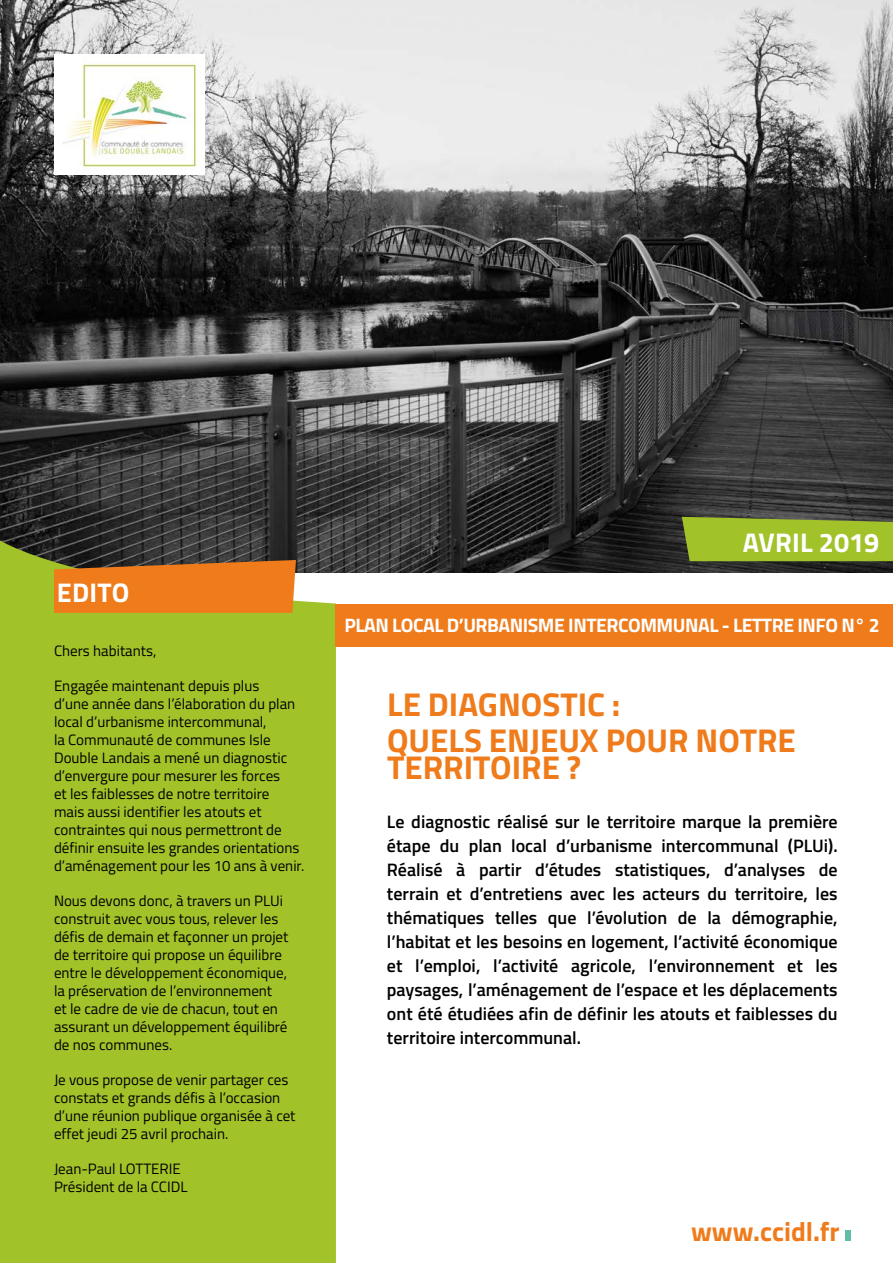
<style>
.page{position:relative;width:893px;height:1263px;background:#fff}
.page>*{position:absolute;margin:0;border:0;box-sizing:border-box;transform-origin:0 0}
.t1{font:700 33px/36px "Titillium Web";color:#ef7b1b}
.t2{font:700 27px "Titillium Web";letter-spacing:.01em;color:#fff}
.t3{font:700 27px "Titillium Web";color:#ef7b1b}
.t4{font:700 19.5px "Titillium Web";letter-spacing:-.025em;color:#fff}
.t5{font:600 18px/24px "Titillium Web";color:#000;text-align:justify}
.t6{font:15px/18px "Titillium Web";color:#000}
</style>
<div class="page">
<img style="left:0;top:0;width:893px;height:573px">
<div style="left:0;top:540px;width:336px;height:723px;background:#a2c229"></div>
<img style="left:54px;top:55px;width:151px;height:120px">
<svg style="left:54px;top:560px;width:242px;height:53px;background:#de761d"></svg>
<div style="left:336px;top:604px;width:557px;height:42px;background:#ef7b1b"></div>
<svg style="left:682px;top:517px;width:211px;height:44px;background:#9bb82a"></svg>
<div style="left:846px;top:1230px;width:5px;height:11px;background:#62bda8"></div>
<h2 class="t2" style="left:57px;top:571px;width:74px">EDITO</h2>
<p class="t6" style="left:54px;top:641px;width:104px">Chers habitants,</p>
<p class="t6" style="left:54px;top:676px;width:252px">Engagée maintenant depuis plus<br>d’une année dans l’élaboration du plan local d’urbanisme intercommunal,<br>la Communauté de communes Isle Double Landais a mené un diagnostic d’envergure pour mesurer les forces<br>et les faiblesses de notre territoire<br>mais aussi identifier les atouts et contraintes qui nous permettront de définir ensuite les grandes orientations d’aménagement pour les 10 ans à venir.</p>
<p class="t6" style="left:54px;top:891px;width:236px">Nous devons donc, à travers un PLUi construit avec vous tous, relever les défis de demain et façonner un projet de territoire qui propose un équilibre entre le développement économique, la préservation de l’environnement et le cadre de vie de chacun, tout en assurant un développement équilibré de nos communes.</p>
<p class="t6" style="left:54px;top:1070px;width:243px">Je vous propose de venir partager ces constats et grands défis à l’occasion d’une réunion publique organisée à cet effet jeudi 25 avril prochain.</p>
<p class="t6" style="left:54px;top:1159px;width:135px">Jean-Paul LOTTERIE<br>Président de la CCIDL</p>
<h2 class="t2" style="left:743px;top:521px;width:138px">AVRIL 2019</h2>
<h3 class="t4" style="left:344px;top:610px;width:537px">PLAN LOCAL D’URBANISME INTERCOMMUNAL - LETTRE INFO N° 2</h3>
<h1 class="t1" style="left:387px;top:684px;width:410px">LE DIAGNOSTIC :<br>QUELS ENJEUX POUR NOTRE</h1>
<h1 class="t1" style="left:387px;top:747px;width:196px">TERRITOIRE ?</h1>
<p class="t5" style="left:387px;top:809px;width:452px">Le diagnostic réalisé sur le territoire marque la première étape du plan local d’urbanisme intercommunal (PLUi).<br>Réalisé à partir d’études statistiques, d’analyses de terrain et d’entretiens avec les acteurs du territoire, les thématiques telles que l’évolution de la démographie, l’habitat et les besoins en logement, l’activité économique et l’emploi, l’activité agricole, l’environnement et les paysages, l’aménagement de l’espace et les déplacements ont été étudiées afin de définir les atouts et faiblesses du territoire intercommunal.</p>
<h2 class="t3" style="left:691px;top:1211px;width:150px">www.ccidl.fr</h2>
</div>
